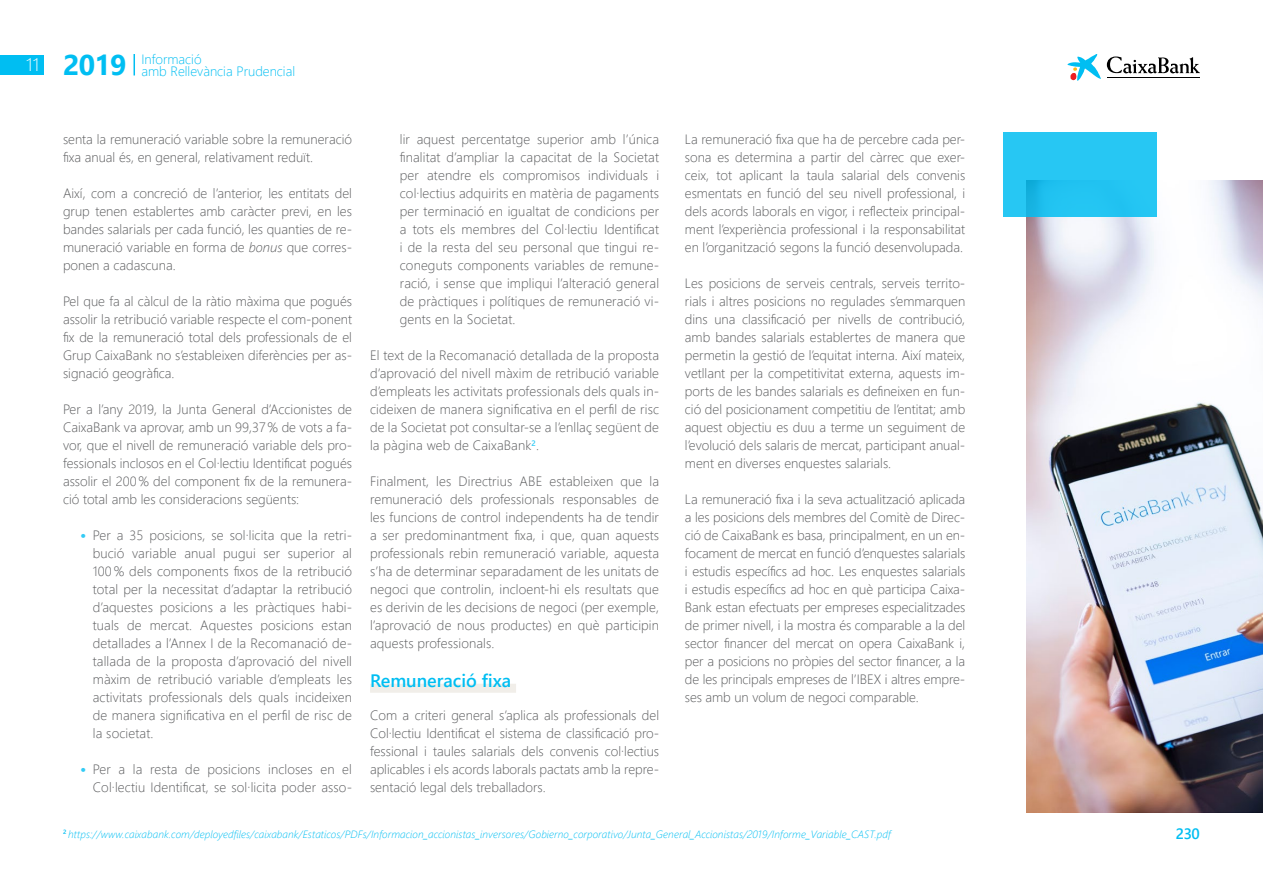
<style>
.page{position:relative;width:1263px;height:893px;background:#fff}
.page>*{position:absolute;margin:0;border:0;box-sizing:border-box;transform-origin:0 0}
.t1{font:600 18px "Segoe UI";color:#00bef2}
.t2{font:300 18px "Segoe UI";color:#fff}
.t3{font:600 15px "Segoe UI";color:#00bef2}
.t4{font:300 13.5px/18px "Segoe UI";color:#58595b;text-align:justify}
.t5{font:300 13.5px/12px "Segoe UI";color:#00bef2}
.t6{font:italic 300 10.5px "Segoe UI";letter-spacing:.01em;color:#00bef2}
.s1{font-weight:700;font-size:28.5px}
.s2{font-style:italic}
.s3{font-weight:700;font-size:15px;color:#33cbf5}
</style>
<div class="page">
<svg style="left:134px;top:54px;width:1px;height:21px"></svg>
<div style="left:0;top:55px;width:43px;height:20px;background:#00bef2"></div>
<svg style="left:1067px;top:54px;width:34px;height:27px"></svg>
<svg style="left:1107px;top:57px;width:93px;height:16px"></svg>
<hr style="left:1107px;top:77px;width:93px;height:1px;background:#000">
<div style="left:370px;top:684px;width:146px;height:9px;background:#f1eee9"></div>
<img style="left:1026px;top:180px;width:237px;height:632px">
<div style="left:1003px;top:132px;width:154px;height:84px;background:#27c7f3"></div>
<h1 class="t2" style="left:26px;top:48px;width:14px">11</h1>
<p class="t5" style="left:142px;top:52px;width:155px;text-indent:-79px"><span class="s1">2019</span> Informació<br>amb Rellevància Prudencial</p>
<p class="t4" style="left:63px;top:129px;width:291px">senta la remuneració variable sobre la remuneració fixa anual és, en general, relativament reduït.</p>
<p class="t4" style="left:63px;top:183px;width:291px">Així, com a concreció de l’anterior, les entitats del grup tenen establertes amb caràcter previ, en les bandes salarials per cada funció, les quanties de re&shy;muneració variable en forma de <span class="s2">bonus</span> que corres&shy;ponen a cadascuna.</p>
<p class="t4" style="left:63px;top:291px;width:291px">Pel que fa al càlcul de la ràtio màxima que pogués assolir la retribució variable respecte el com-ponent fix de la remuneració total dels professionals de el Grup CaixaBank no s’estableixen diferències per as&shy;signació geogràfica.</p>
<p class="t4" style="left:63px;top:399px;width:291px">Per a l’any 2019, la Junta General d’Accionistes de CaixaBank va aprovar, amb un 99,37% de vots a fa&shy;vor, que el nivell de remuneració variable dels pro&shy;fessionals inclosos en el Col·lectiu Identificat pogués assolir el 200% del component fix de la remunera&shy;ció total amb les consideracions següents:</p>
<p class="t4" style="left:93px;top:525px;width:261px;text-indent:-13px"><span class="s3">•</span> Per a 35 posicions, se sol·licita que la retri&shy;bució variable anual pugui ser superior al 100% dels components fixos de la retribució total per la necessitat d’adaptar la retribució d’aquestes posicions a les pràctiques habi&shy;tuals de mercat. Aquestes posicions estan detallades a l’Annex I de la Recomanació de&shy;tallada de la proposta d’aprovació del nivell màxim de retribució variable d’empleats les activitats professionals dels quals incideixen de manera significativa en el perfil de risc de la societat.</p>
<p class="t4" style="left:80px;top:759px;width:274px;text-align:right"><span class="s3">•</span> Per a la resta de posicions incloses en el<br>Col·lectiu Identificat, se sol·licita poder asso-</p>
<p class="t4" style="left:400px;top:129px;width:261px">lir aquest percentatge superior amb l’única finalitat d’ampliar la capacitat de la Societat per atendre els compromisos individuals i col·lectius adquirits en matèria de pagaments per terminació en igualtat de condicions per a tots els membres del Col·lectiu Identificat i de la resta del seu personal que tingui re&shy;coneguts components variables de remune&shy;ració, i sense que impliqui l’alteració general de pràctiques i polítiques de remuneració vi&shy;gents en la Societat.</p>
<p class="t4" style="left:370px;top:345px;width:291px">El text de la Recomanació detallada de la proposta d’aprovació del nivell màxim de retribució variable d’empleats les activitats professionals dels quals in&shy;cideixen de manera significativa en el perfil de risc de la Societat pot consultar-se a l’enllaç següent de la pàgina web de CaixaBank<sup>2</sup>.</p>
<p class="t4" style="left:370px;top:471px;width:291px">Finalment, les Directrius ABE estableixen que la remuneració dels professionals responsables de les funcions de control independents ha de tendir a ser predominantment fixa, i que, quan aquests professionals rebin remuneració variable, aquesta s’ha de determinar separadament de les unitats de negoci que controlin, incloent-hi els resultats que es derivin de les decisions de negoci (per exemple, l’aprovació de nous productes) en què participin aquests professionals.</p>
<h1 class="t1" style="left:370px;top:663px;width:142px">Remuneració fixa</h1>
<p class="t4" style="left:370px;top:705px;width:291px">Com a criteri general s’aplica als professionals del Col·lectiu Identificat el sistema de classificació pro&shy;fessional i taules salarials dels convenis col·lectius aplicables i els acords laborals pactats amb la repre&shy;sentació legal dels treballadors.</p>
<p class="t4" style="left:685px;top:129px;width:282px">La remuneració fixa que ha de percebre cada per&shy;sona es determina a partir del càrrec que exer&shy;ceix, tot aplicant la taula salarial dels convenis esmentats en funció del seu nivell professional, i dels acords laborals en vigor, i reflecteix principal&shy;ment l’experiència professional i la responsabilitat en l’organització segons la funció desenvolupada.</p>
<p class="t4" style="left:685px;top:273px;width:282px">Les posicions de serveis centrals, serveis territo&shy;rials i altres posicions no regulades s’emmarquen dins una classificació per nivells de contribució, amb bandes salarials establertes de manera que permetin la gestió de l’equitat interna. Així mateix, vetllant per la competitivitat externa, aquests im&shy;ports de les bandes salarials es defineixen en fun&shy;ció del posicionament competitiu de l’entitat; amb aquest objectiu es duu a terme un seguiment de l’evolució dels salaris de mercat, participant anual&shy;ment en diverses enquestes salarials.</p>
<p class="t4" style="left:685px;top:489px;width:282px">La remuneració fixa i la seva actualització aplicada a les posicions dels membres del Comitè de Direc&shy;ció de CaixaBank es basa, principalment, en un en&shy;focament de mercat en funció d’enquestes salarials i estudis específics ad hoc. Les enquestes salarials i estudis específics ad hoc en què participa Caixa-Bank estan efectuats per empreses especialitzades de primer nivell, i la mostra és comparable a la del sector financer del mercat on opera CaixaBank i, per a posicions no pròpies del sector financer, a la de les principals empreses de l’IBEX i altres empre&shy;ses amb un volum de negoci comparable.</p>
<p class="t6" style="left:63px;top:824px;width:829px"><sup>2</sup> https://www.caixabank.com/deployedfiles/caixabank/Estaticos/PDFs/Informacion_accionistas_inversores/Gobierno_corporativo/Junta_General_Accionistas/2019/Informe_Variable_CAST.pdf</p>
<p class="t3" style="left:1176px;top:819px;width:26px">230</p>
</div>
